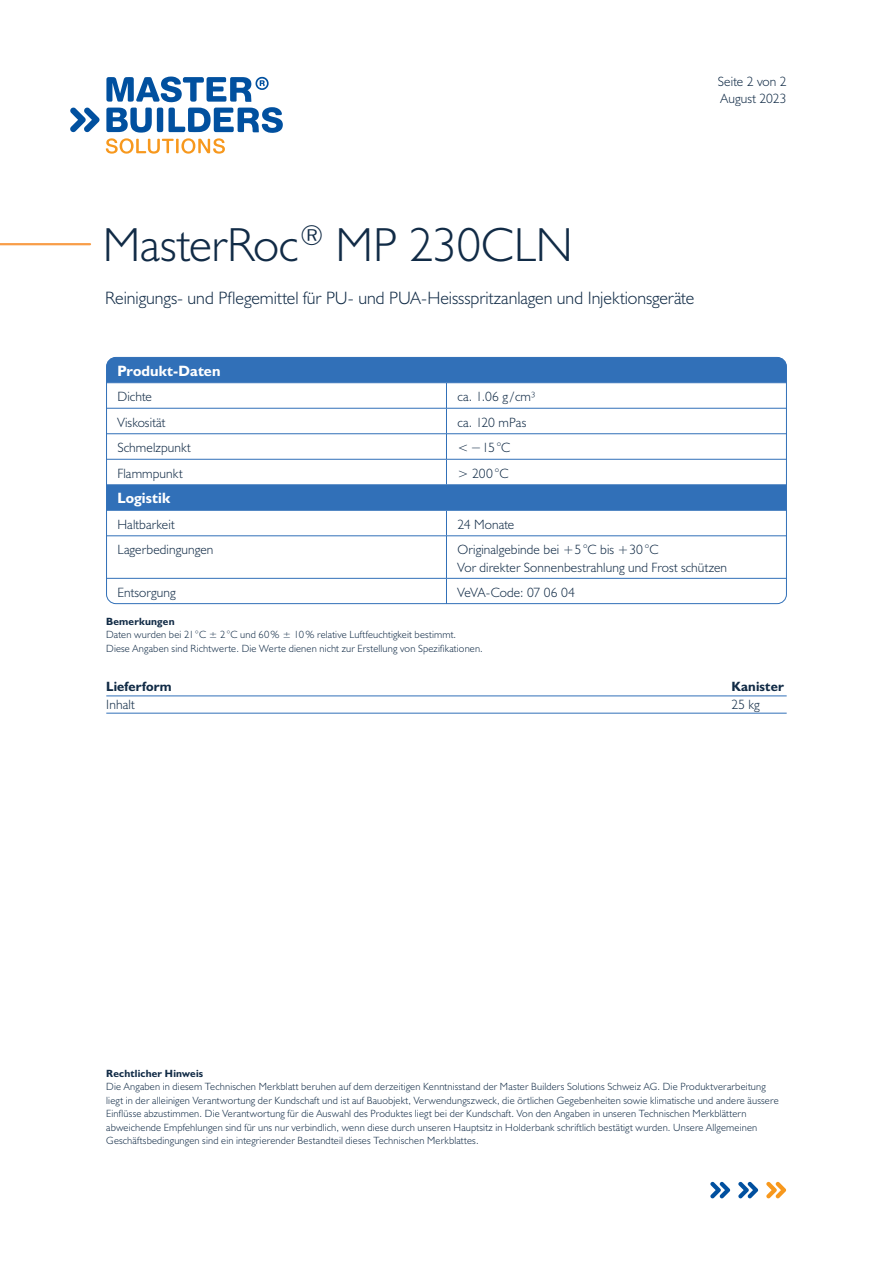
<style>
.page{position:relative;width:893px;height:1263px;background:#fff}
.page>*{position:absolute;margin:0;border:0;box-sizing:border-box;transform-origin:0 0}
.Produktname{font:300 48px "Humanist 521 BT";letter-spacing:-.005em;color:#112b46}
.Zertifizierung{font:300 18px "Humanist 521 BT";letter-spacing:-.005em;color:#112b46}
.t1{font:700 15px "Humanist 521 BT";letter-spacing:.005em;color:#fff}
.t2{font:300 13.5px/17.2px "Humanist 521 BT";letter-spacing:.01em;color:#112b46}
.t3{font:700 13.5px "Humanist 521 BT";letter-spacing:.01em;color:#112b46}
.t4{font:300 10.5px/13.5px "Humanist 521 BT";letter-spacing:.015em;color:#112b46}
.t5{font:700 10.5px "Humanist 521 BT";letter-spacing:.02em;color:#112b46}
</style>
<div class="page">
<svg style="left:70px;top:108px;width:30px;height:24px"></svg>
<svg style="left:106px;top:77px;width:177px;height:77px"></svg>
<svg style="left:710px;top:1182px;width:20px;height:16px"></svg>
<svg style="left:738px;top:1182px;width:20px;height:16px"></svg>
<svg style="left:766px;top:1182px;width:20px;height:16px"></svg>
<hr style="left:0;top:243px;width:90px;height:2px;background:#f89d48">
<hr style="left:106px;top:696px;width:681px;height:1px;background:#3170b8">
<hr style="left:106px;top:713px;width:681px;height:1px;background:#3170b8">
<div style="left:108px;top:359px;width:677px;height:23px;background:#3170b8"></div>
<svg style="left:108px;top:383px;width:677px;height:221px"></svg>
<svg style="left:446px;top:511px;width:1px;height:24px"></svg>
<hr style="left:446px;top:536px;width:1px;height:42px;background:#3170b8">
<svg style="left:446px;top:579px;width:1px;height:23px"></svg>
<hr style="left:106px;top:484px;width:340px;height:1px;background:#3170b8">
<hr style="left:106px;top:510px;width:340px;height:1px;background:#3170b8">
<hr style="left:106px;top:578px;width:340px;height:1px;background:#3170b8">
<hr style="left:446px;top:382px;width:341px;height:1px;background:#3170b8">
<hr style="left:446px;top:484px;width:341px;height:1px;background:#3170b8">
<hr style="left:446px;top:510px;width:341px;height:1px;background:#3170b8">
<hr style="left:446px;top:578px;width:341px;height:1px;background:#3170b8">
<hr style="left:106px;top:382px;width:340px;height:1px;background:#3170b8">
<svg style="left:446px;top:383px;width:1px;height:101px"></svg>
<hr style="left:106px;top:408px;width:340px;height:1px;background:#3170b8">
<hr style="left:446px;top:408px;width:341px;height:1px;background:#3170b8">
<hr style="left:106px;top:433px;width:340px;height:1px;background:#3170b8">
<hr style="left:446px;top:433px;width:341px;height:1px;background:#3170b8">
<hr style="left:106px;top:459px;width:340px;height:1px;background:#3170b8">
<hr style="left:446px;top:459px;width:341px;height:1px;background:#3170b8">
<hr style="left:106px;top:535px;width:340px;height:1px;background:#3170b8">
<hr style="left:446px;top:535px;width:341px;height:1px;background:#3170b8">
<div style="left:106px;top:357px;width:681px;height:247px;border:1px solid #3170b8;border-radius:9px"></div>
<p class="t2" style="left:718px;top:72px;width:70px">Seite 2 von 2<br>August 2023</p>
<p class="Produktname" style="left:103px;top:215px;width:471px">MasterRoc<sup>®</sup> MP 230CLN</p>
<p class="Zertifizierung" style="left:105px;top:287px;width:591px">Reinigungs- und Pflegemittel für PU- und PUA-Heissspritzanlagen und Injektionsgeräte</p>
<p class="t1" style="left:117px;top:361px;width:105px">Produkt-Daten</p>
<p class="t2" style="left:117px;top:388px;width:36px">Dichte</p>
<p class="t2" style="left:458px;top:388px;width:80px">ca. 1.06 g / cm³</p>
<p class="t2" style="left:117px;top:414px;width:50px">Viskosität</p>
<p class="t2" style="left:458px;top:414px;width:70px">ca. 120 mPas</p>
<p class="t2" style="left:117px;top:439px;width:75px">Schmelzpunkt</p>
<p class="t2" style="left:458px;top:439px;width:54px">&lt;−15°C</p>
<p class="t2" style="left:117px;top:465px;width:67px">Flammpunkt</p>
<p class="t2" style="left:458px;top:465px;width:52px">&gt; 200°C</p>
<p class="t1" style="left:117px;top:489px;width:54px">Logistik</p>
<p class="t2" style="left:117px;top:516px;width:59px">Haltbarkeit</p>
<p class="t2" style="left:458px;top:516px;width:58px">24 Monate</p>
<p class="t2" style="left:117px;top:541px;width:98px">Lagerbedingungen</p>
<p class="t2" style="left:458px;top:541px;width:271px">Originalgebinde bei +5°C bis +30°C<br>Vor direkter Sonnenbestrahlung und Frost schützen</p>
<p class="t2" style="left:117px;top:584px;width:60px">Entsorgung</p>
<p class="t2" style="left:458px;top:584px;width:119px">VeVA-Code: 07 06 04</p>
<p class="t5" style="left:106px;top:614px;width:70px">Bemerkungen</p>
<p class="t4" style="left:106px;top:628px;width:352px">Daten wurden bei 21°C ± 2°C und 60% ± 10% relative Luftfeuchtigkeit bestimmt.</p>
<p class="t4" style="left:106px;top:641px;width:378px">Diese Angaben sind Richtwerte. Die Werte dienen nicht zur Erstellung von Spezifikationen.</p>
<p class="t3" style="left:106px;top:678px;width:67px">Lieferform</p>
<p class="t3" style="left:731px;top:678px;width:54px">Kanister</p>
<p class="t2" style="left:106px;top:695px;width:30px">Inhalt</p>
<p class="t2" style="left:731px;top:695px;width:30px">25 kg</p>
<p class="t5" style="left:106px;top:1066px;width:98px">Rechtlicher Hinweis</p>
<p class="t4" style="left:106px;top:1080px;width:674px">Die Angaben in diesem Technischen Merkblatt beruhen auf dem derzeitigen Kenntnisstand der Master Builders Solutions Schweiz AG. Die Produktverarbeitung liegt in der alleinigen Verantwortung der Kundschaft und ist auf Bauobjekt, Verwendungszweck, die örtlichen Gegebenheiten sowie klimatische und andere äussere Einflüsse abzustimmen. Die Verantwortung für die Auswahl des Produktes liegt bei der Kundschaft. Von den Angaben in unseren Technischen Merkblättern abweichende Empfehlungen sind für uns nur verbindlich, wenn diese durch unseren Hauptsitz in Holderbank schriftlich bestätigt wurden. Unsere Allgemeinen Geschäftsbedingungen sind ein integrierender Bestandteil dieses Technischen Merkblattes.</p>
</div>
